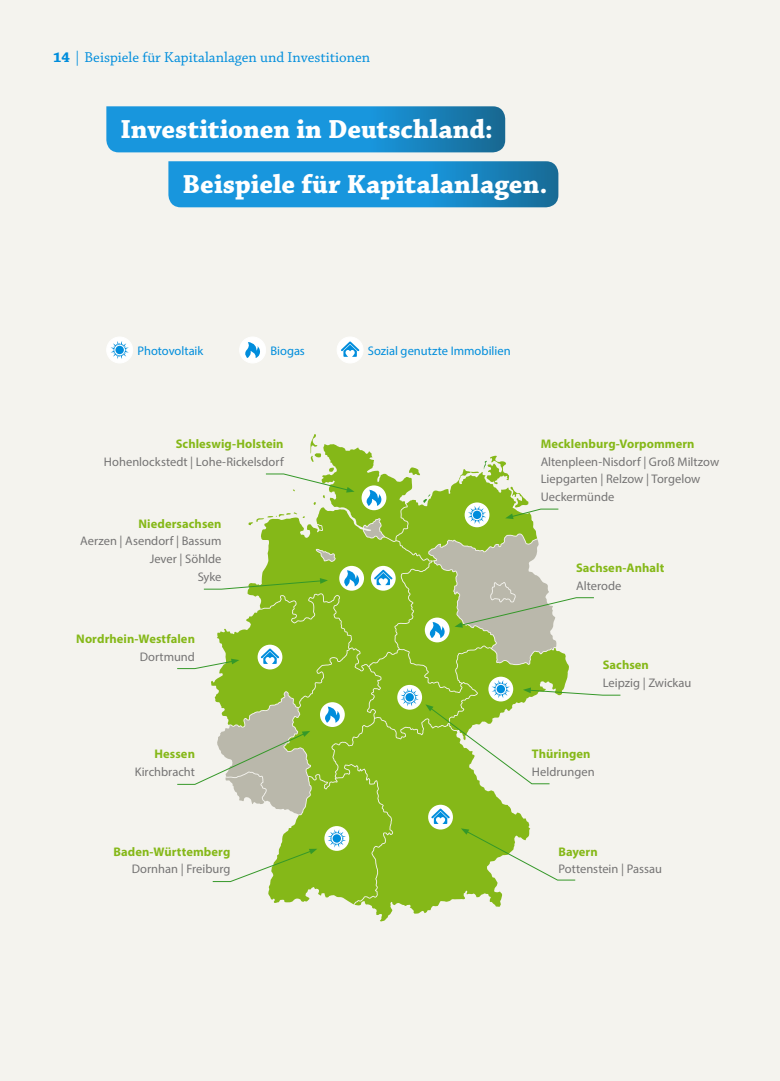
<style>
.page{position:relative;width:780px;height:1081px;background:#f4f3ee}
.page>*{position:absolute;margin:0;border:0;box-sizing:border-box;transform-origin:0 0}
.t1{font:700 27.5px/54.9px "Chaparral Pro";color:#fff}
.t2{font:15px "Chaparral Pro";color:#008ddc}
.t3{font:12.5px/17.8px "Myriad Pro";color:#757474;text-align:right}
.t4{font:700 12.5px "Myriad Pro";letter-spacing:.005em;color:#85b818}
.t5{font:12.5px "Myriad Pro";color:#008ddc}
.s1{font-weight:700}
</style>
<div class="page">
<div style="left:337px;top:337px;width:26px;height:26px;background:#fff;border-radius:50%"></div>
<div style="left:337px;top:337px;width:26px;height:26px;border:1px solid #fff;border-radius:50%"></div>
<svg style="left:341px;top:341px;width:18px;height:16px"></svg>
<div style="left:107px;top:337px;width:26px;height:26px;background:#fff;border-radius:50%"></div>
<div style="left:106px;top:337px;width:27px;height:26px;border:1px solid #fff;border-radius:50%"></div>
<svg style="left:110px;top:341px;width:19px;height:18px"></svg>
<div style="left:115px;top:346px;width:9px;height:8px;background:#008ddc;border-radius:50%"></div>
<div style="left:239px;top:337px;width:26px;height:26px;background:#fff;border-radius:50%"></div>
<div style="left:239px;top:337px;width:27px;height:26px;border:1px solid #fff;border-radius:50%"></div>
<svg style="left:245px;top:342px;width:15px;height:16px"></svg>
<svg style="left:106px;top:106px;width:399px;height:46px;background:#1a8fd0"></svg>
<svg style="left:168px;top:161px;width:390px;height:46px;background:#1a8fd1"></svg>
<svg style="left:353px;top:904px;width:148px;height:17px"></svg>
<svg style="left:177px;top:434px;width:444px;height:470px"></svg>
<p class="t2" style="left:53px;top:49px;width:318px"><span class="s1">14</span> | Beispiele für Kapitalanlagen und Investitionen</p>
<h1 class="t1" style="left:182px;top:103px;width:367px;text-indent:-62px">Investitionen in Deutschland:<br>Beispiele für Kapitalanlagen.</h1>
<p class="t5" style="left:138px;top:343px;width:67px">Photovoltaik</p>
<p class="t5" style="left:270px;top:343px;width:36px">Biogas</p>
<p class="t5" style="left:368px;top:343px;width:144px">Sozial genutzte Immobilien</p>
<p class="t4" style="left:176px;top:435px;width:109px">Schleswig-Holstein</p>
<p class="t3" style="left:104px;top:452px;width:181px">Hohenlockstedt | Lohe-Rickelsdorf</p>
<p class="t4" style="left:138px;top:515px;width:84px">Niedersachsen</p>
<p class="t3" style="left:80px;top:532px;width:143px">Aerzen | Asendorf | Bassum<br>Jever | Söhlde<br>Syke</p>
<p class="t4" style="left:76px;top:630px;width:120px">Nordrhein-Westfalen</p>
<p class="t3" style="left:140px;top:647px;width:57px">Dortmund</p>
<p class="t4" style="left:154px;top:745px;width:42px">Hessen</p>
<p class="t3" style="left:135px;top:762px;width:62px">Kirchbracht</p>
<p class="t4" style="left:113px;top:843px;width:118px">Baden-Württemberg</p>
<p class="t3" style="left:132px;top:860px;width:100px">Dornhan | Freiburg</p>
<p class="t4" style="left:540px;top:435px;width:155px">Mecklenburg-Vorpommern</p>
<p class="t3" style="left:540px;top:452px;width:180px;text-align:left">Altenpleen-Nisdorf | Groß Miltzow<br>Liepgarten | Relzow | Torgelow<br>Ueckermünde</p>
<p class="t4" style="left:576px;top:559px;width:90px">Sachsen-Anhalt</p>
<p class="t3" style="left:576px;top:576px;width:47px">Alterode</p>
<p class="t4" style="left:602px;top:657px;width:48px">Sachsen</p>
<p class="t3" style="left:602px;top:674px;width:90px">Leipzig | Zwickau</p>
<p class="t4" style="left:532px;top:745px;width:60px">Thüringen</p>
<p class="t3" style="left:532px;top:762px;width:64px">Heldrungen</p>
<p class="t4" style="left:558px;top:843px;width:41px">Bayern</p>
<p class="t3" style="left:558px;top:860px;width:105px">Pottenstein | Passau</p>
</div>
